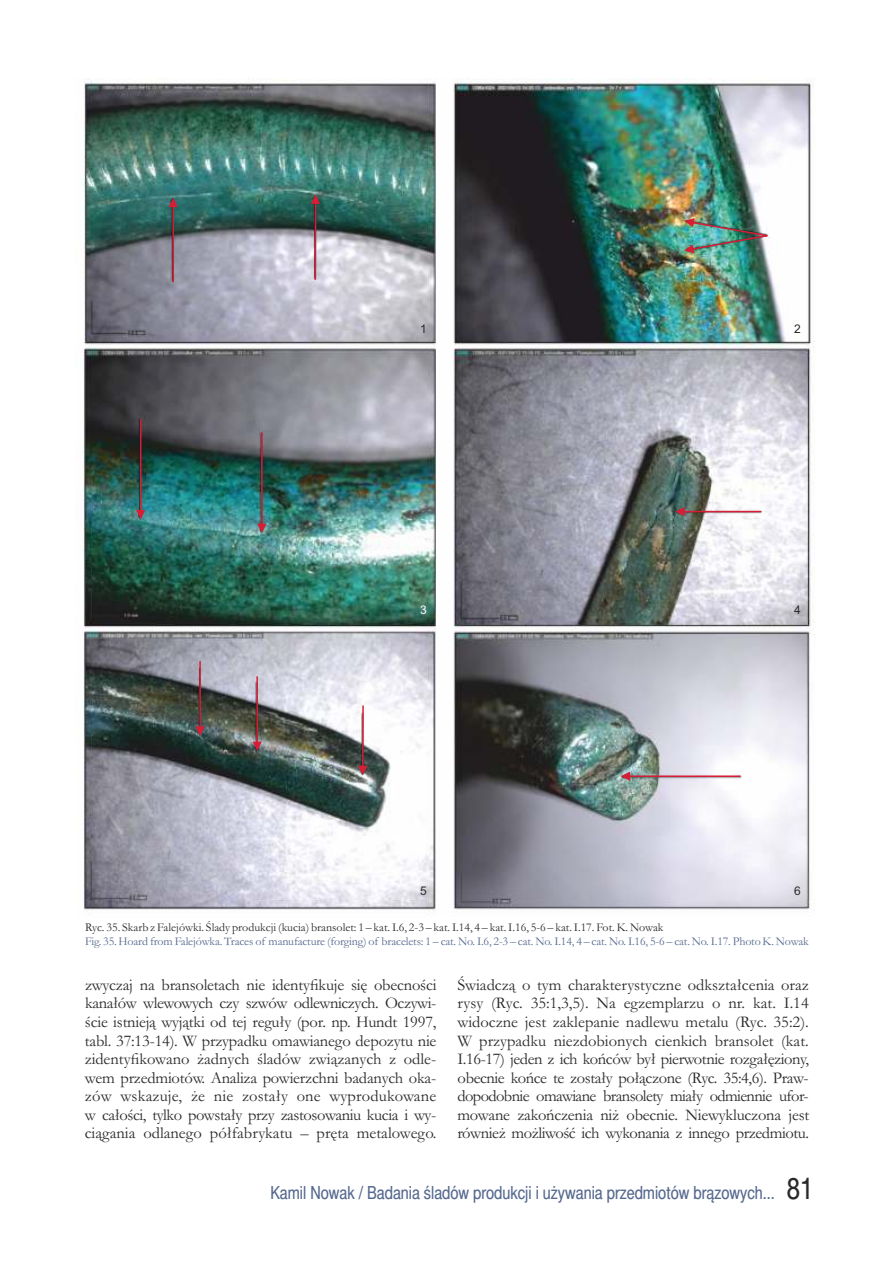
<style>
.page{position:relative;width:893px;height:1263px;background:#fff}
.page>*{position:absolute;margin:0;border:0;box-sizing:border-box;transform-origin:0 0}
.t1{font:18px "Switzer Cnd EFN";color:#56698f}
.t2{font:16.5px/18.6px "Garamond";letter-spacing:-.015em;color:#2b2a29;text-align:justify}
.t3{font:12px "Garamond";letter-spacing:-.015em;color:#56698f}
.t4{font:12px "Garamond";color:#2b2a29}
.t5{font:12px "Arial";color:#2b2a29}
.t6{font:12px "Arial";color:#fefefe}
.s1{font-size:30px;color:#2b2a29}
</style>
<div class="page">
<img style="left:83px;top:79px;width:732px;height:832px">
<svg style="left:169px;top:198px;width:9px;height:84px"></svg>
<svg style="left:311px;top:195px;width:9px;height:85px"></svg>
<svg style="left:257px;top:432px;width:9px;height:101px"></svg>
<svg style="left:675px;top:507px;width:86px;height:9px"></svg>
<svg style="left:621px;top:772px;width:119px;height:9px"></svg>
<img style="left:684px;top:218px;width:84px;height:35px">
<svg style="left:136px;top:419px;width:9px;height:100px"></svg>
<svg style="left:196px;top:661px;width:9px;height:75px"></svg>
<svg style="left:253px;top:676px;width:9px;height:75px"></svg>
<svg style="left:358px;top:705px;width:9px;height:70px"></svg>
<p class="t5" style="left:420px;top:324px;width:8px">1</p>
<p class="t5" style="left:794px;top:324px;width:8px">2</p>
<p class="t6" style="left:420px;top:605px;width:8px">3</p>
<p class="t5" style="left:794px;top:605px;width:8px">4</p>
<p class="t5" style="left:420px;top:886px;width:8px">5</p>
<p class="t5" style="left:794px;top:886px;width:8px">6</p>
<p class="t4" style="left:85px;top:923px;width:580px">Ryc. 35. Skarb z Falejówki. Ślady produkcji (kucia) bransolet: 1 – kat. I.6, 2-3 – kat. I.14, 4 – kat. I.16, 5-6 – kat. I.17. Fot. K. Nowak</p>
<p class="t3" style="left:85px;top:937px;width:725px">Fig. 35. Hoard from Falejówka. Traces of manufacture (forging) of bracelets: 1 – cat. No. I.6, 2-3 – cat. No. I.14, 4 – cat. No. I.16, 5-6 – cat. No. I.17. Photo K. Nowak</p>
<p class="t2" style="left:85px;top:977px;width:353px">zwyczaj na bransoletach nie identyfikuje się obecności kanałów wlewowych czy szwów odlewniczych. Oczywi&shy;ście istnieją wyjątki od tej reguły (por. np. Hundt 1997, tabl. 37:13-14). W przypadku omawianego depozytu nie zidentyfikowano żadnych śladów związanych z odle&shy;wem przedmiotów. Analiza powierzchni badanych oka&shy;zów wskazuje, że nie zostały one wyprodukowane w całości, tylko powstały przy zastosowaniu kucia i wy&shy;ciągania odlanego półfabrykatu – pręta metalowego.</p>
<p class="t2" style="left:457px;top:977px;width:353px">Świadczą o tym charakterystyczne odkształcenia oraz rysy (Ryc. 35:1,3,5). Na egzemplarzu o nr. kat. I.14 widoczne jest zaklepanie nadlewu metalu (Ryc. 35:2).<br>W przypadku niezdobionych cienkich bransolet (kat.<br>I.16-17) jeden z ich końców był pierwotnie rozgałęziony, obecnie końce te zostały połączone (Ryc. 35:4,6). Praw&shy;dopodobnie omawiane bransolety miały odmiennie ufor&shy;mowane zakończenia niż obecnie. Niewykluczona jest również możliwość ich wykonania z innego przedmiotu.</p>
<p class="t1" style="left:270px;top:1186px;width:545px">Kamil Nowak / Badania śladów produkcji i używania przedmiotów brązowych... <span class="s1">81</span></p>
</div>
